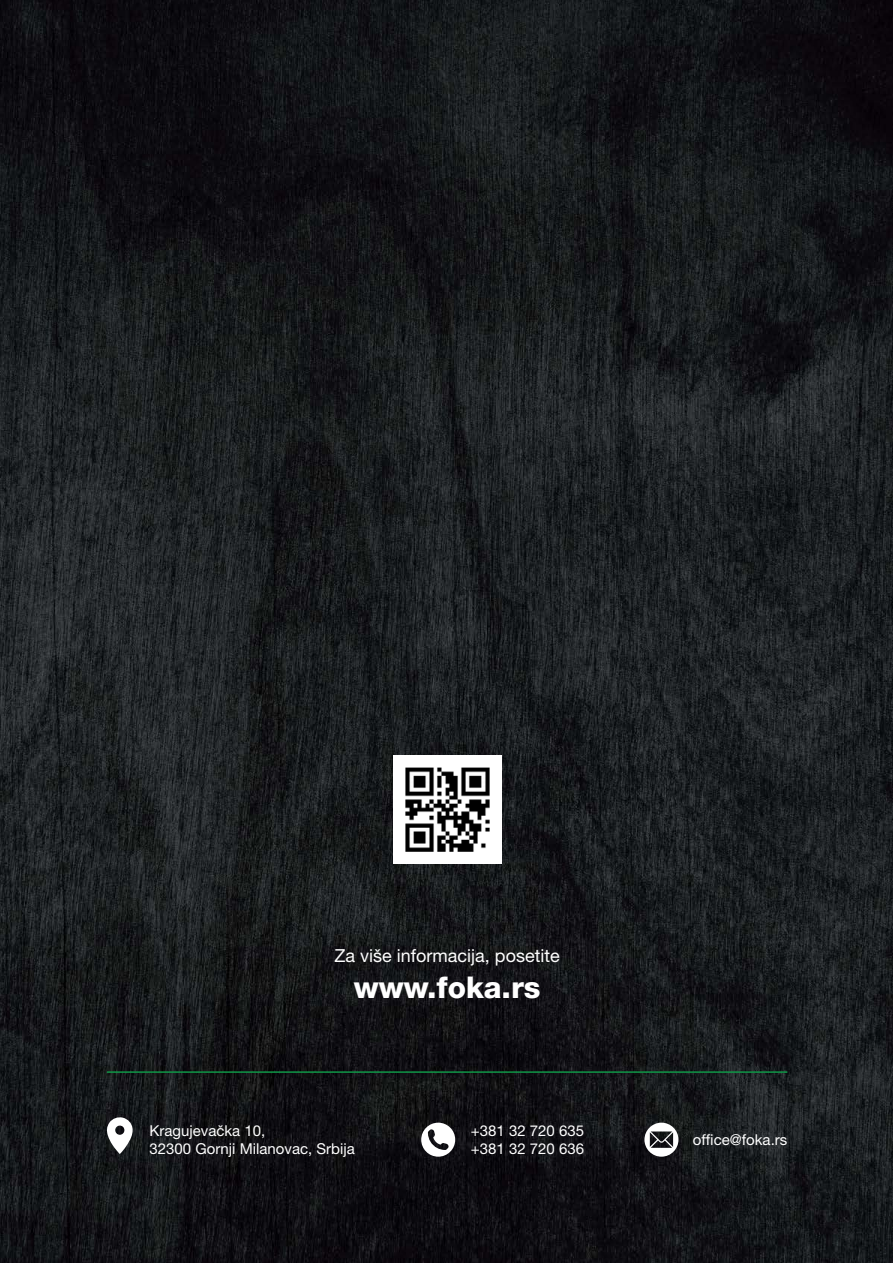
<style>
.page{position:relative;width:893px;height:1263px;background:#fff}
.page>*{position:absolute;margin:0;border:0;box-sizing:border-box;transform-origin:0 0}
.t1{font:800 30px "Helvetica Neue LT Pro";color:#fff}
.t2{font:18px "Helvetica Neue LT Roman";color:#fff}
.t3{font:15px/18px "Helvetica Neue LT Roman";color:#fff}
</style>
<div class="page">
<img style="left:0;top:0;width:893px;height:1263px">
<svg style="left:644px;top:1123px;width:34px;height:34px"></svg>
<svg style="left:421px;top:1123px;width:34px;height:34px"></svg>
<svg style="left:106px;top:1116px;width:27px;height:38px"></svg>
<img style="left:393px;top:755px;width:108px;height:108px">
<hr style="left:107px;top:1071px;width:680px;height:2px;background:#109647">
<p class="t2" style="left:335px;top:944px;width:227px">Za više informacija, posetite</p>
<h1 class="t1" style="left:354px;top:969px;width:188px">www.foka.rs</h1>
<p class="t3" style="left:149px;top:1121px;width:207px">Kragujevačka 10,<br>32300 Gornji Milanovac, Srbija</p>
<p class="t3" style="left:471px;top:1121px;width:115px">+381 32 720 635 +381 32 720 636</p>
<p class="t3" style="left:693px;top:1130px;width:96px">office@foka.rs</p>
</div>
